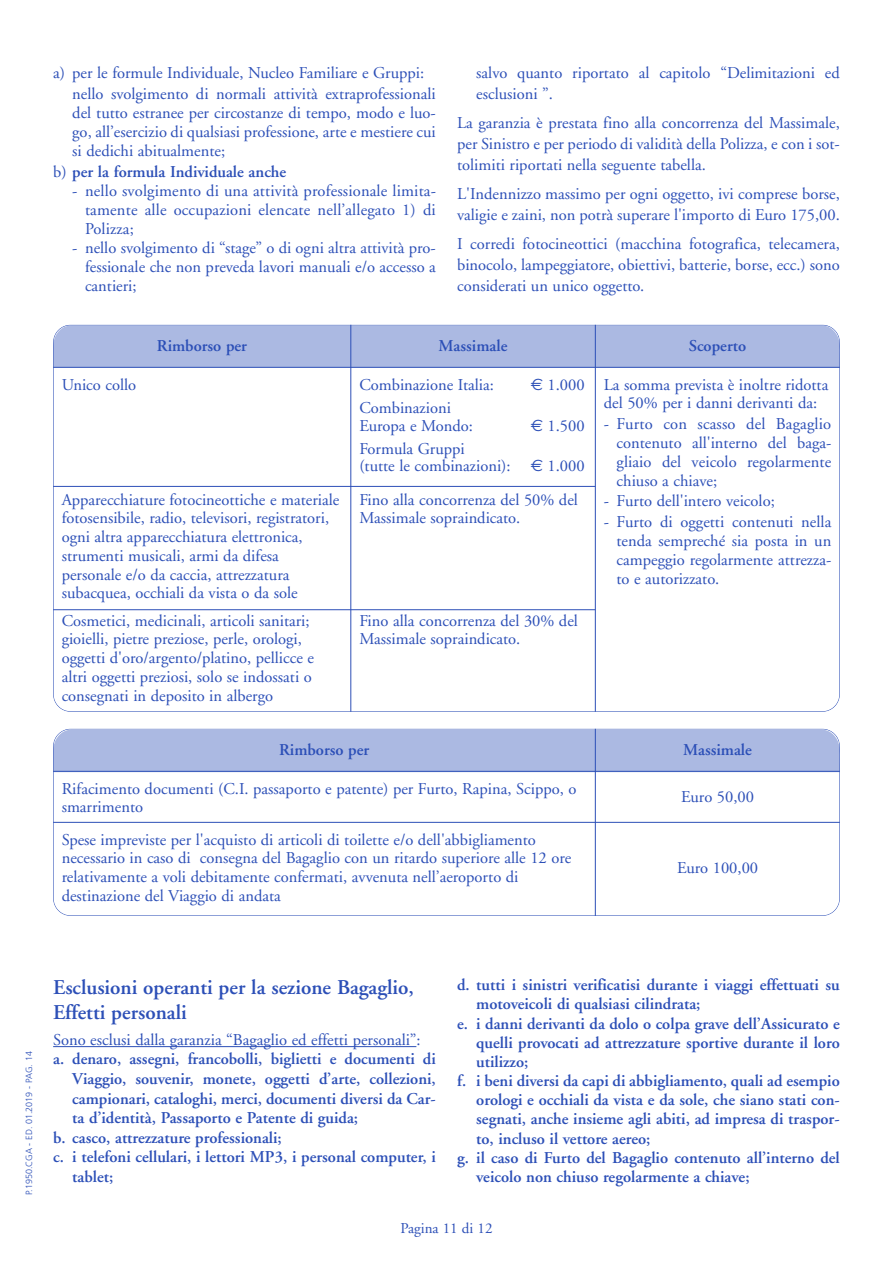
<style>
.page{position:relative;width:893px;height:1263px;background:#fff}
.page>*{position:absolute;margin:0;border:0;box-sizing:border-box;transform-origin:0 0}
.t1{font:600 21px/24.9px "Adobe Garamond";color:#2c4fb7}
.t2{font:16.5px/18.8px "Adobe Garamond";color:#2c4fb7}
.t3{font:600 16.5px "Adobe Garamond";color:#2c4fb7}
.t4{font:15px "Adobe Garamond";color:#2c4fb7}
.t5{font:300 9px "Frutiger";color:#2c4fb7}
.s1{font-weight:400}
.s2{font-family:"Euro Sans"}
</style>
<div class="page">
<div style="left:53px;top:730px;width:787px;height:41px;background:#abb9e2"></div>
<div style="left:53px;top:325px;width:787px;height:42px;background:#abb9e2"></div>
<hr style="left:53px;top:1046px;width:363px;height:1px;background:#2c4fb7">
<hr style="left:53px;top:367px;width:787px;height:1px;background:#2c4fb7">
<hr style="left:53px;top:486px;width:542px;height:1px;background:#2c4fb7">
<hr style="left:53px;top:609px;width:542px;height:1px;background:#2c4fb7">
<hr style="left:351px;top:325px;width:1px;height:387px;background:#2c4fb7">
<hr style="left:595px;top:325px;width:1px;height:387px;background:#2c4fb7">
<div style="left:53px;top:729px;width:787px;height:187px;border:1px solid #2c4fb7;border-radius:17px"></div>
<hr style="left:53px;top:771px;width:787px;height:1px;background:#2c4fb7">
<hr style="left:53px;top:822px;width:787px;height:1px;background:#2c4fb7">
<hr style="left:595px;top:729px;width:1px;height:187px;background:#2c4fb7">
<p class="t2" style="left:72px;top:63px;width:365px;line-height:21.1px;text-indent:-19px">a) per le formule Individuale, Nucleo Familiare e Gruppi: nello svolgimento di normali attività extraprofessionali</p>
<p class="t2" style="left:72px;top:104px;width:365px;text-align:justify">del tutto estranee per circostanze di tempo, modo e luo&shy;go, all’esercizio di qualsiasi professione, arte e mestiere cui si dedichi abitualmente;</p>
<p class="t3" style="left:53px;top:165px;width:235px"><span class="s1">b)</span> per la formula Individuale anche</p>
<p class="t2" style="left:85px;top:182px;width:352px;text-align:justify;text-indent:-13px">- nello svolgimento di una attività professionale limita&shy;tamente alle occupazioni elencate nell’allegato 1) di Polizza;</p>
<p class="t2" style="left:85px;top:239px;width:352px;text-align:justify;text-indent:-13px">- nello svolgimento di “stage” o di ogni altra attività pro&shy;fessionale che non preveda lavori manuali e/o accesso a cantieri;</p>
<p class="t2" style="left:476px;top:63px;width:365px;line-height:20.9px">salvo quanto riportato al capitolo “Delimitazioni ed esclusioni ”.</p>
<p class="t2" style="left:457px;top:114px;width:384px;line-height:20.9px;text-align:justify">La garanzia è prestata fino alla concorrenza del Massimale, per Sinistro e per periodo di validità della Polizza, e con i sot&shy;tolimiti riportati nella seguente tabella.</p>
<p class="t2" style="left:457px;top:185px;width:384px;line-height:20.9px">L'Indennizzo massimo per ogni oggetto, ivi comprese borse, valigie e zaini, non potrà superare l'importo di Euro 175,00.</p>
<p class="t2" style="left:457px;top:235px;width:384px;line-height:20.9px;text-align:justify">I corredi fotocineottici (macchina fotografica, telecamera, binocolo, lampeggiatore, obiettivi, batterie, borse, ecc.) sono considerati un unico oggetto.</p>
<p class="t3" style="left:157px;top:339px;width:92px">Rimborso per</p>
<p class="t3" style="left:439px;top:339px;width:70px">Massimale</p>
<p class="t3" style="left:689px;top:339px;width:59px">Scoperto</p>
<p class="t2" style="left:62px;top:376px;width:76px">Unico collo</p>
<p class="t2" style="left:359px;top:376px;width:136px">Combinazione Italia:</p>
<p class="t2" style="left:531px;top:376px;width:56px"><span class="s2">€</span> 1.000</p>
<p class="t2" style="left:359px;top:401px;width:115px;line-height:17.2px">Combinazioni<br>Europa e Mondo:</p>
<p class="t2" style="left:531px;top:417px;width:56px"><span class="s2">€</span> 1.500</p>
<p class="t2" style="left:359px;top:442px;width:227px;line-height:17.2px">Formula Gruppi<br>(tutte le combinazioni): <span class="s2">€</span> 1.000</p>
<p class="t2" style="left:62px;top:491px;width:279px">Apparecchiature fotocineottiche e materiale fotosensibile, radio, televisori, registratori, ogni altra apparecchiatura elettronica, strumenti musicali, armi da difesa personale e/o da caccia, attrezzatura subacquea, occhiali da vista o da sole</p>
<p class="t2" style="left:359px;top:491px;width:220px">Fino alla concorrenza del 50% del<br>Massimale sopraindicato.</p>
<p class="t2" style="left:62px;top:612px;width:254px">Cosmetici, medicinali, articoli sanitari; gioielli, pietre preziose, perle, orologi, oggetti d'oro/argento/platino, pellicce e altri oggetti preziosi, solo se indossati o consegnati in deposito in albergo</p>
<p class="t2" style="left:359px;top:612px;width:220px">Fino alla concorrenza del 30% del<br>Massimale sopraindicato.</p>
<p class="t2" style="left:604px;top:376px;width:226px">La somma prevista è inoltre ridotta del 50% per i danni derivanti da:</p>
<p class="t2" style="left:617px;top:416px;width:216px;text-align:justify;text-indent:-13px">- Furto con scasso del Bagaglio contenuto all'interno del baga&shy;gliaio del veicolo regolarmente chiuso a chiave;</p>
<p class="t2" style="left:604px;top:493px;width:172px">- Furto dell'intero veicolo;</p>
<p class="t2" style="left:617px;top:514px;width:216px;text-align:justify;text-indent:-13px">- Furto di oggetti contenuti nella tenda sempreché sia posta in un campeggio regolarmente attrezza&shy;to e autorizzato.</p>
<p class="t3" style="left:279px;top:743px;width:92px">Rimborso per</p>
<p class="t3" style="left:683px;top:743px;width:70px">Massimale</p>
<p class="t2" style="left:62px;top:780px;width:516px">Rifacimento documenti (C.I. passaporto e patente) per Furto, Rapina, Scippo, o smarrimento</p>
<p class="t2" style="left:62px;top:831px;width:511px">Spese impreviste per l'acquisto di articoli di toilette e/o dell'abbigliamento necessario in caso di consegna del Bagaglio con un ritardo superiore alle 12 ore relativamente a voli debitamente confermati, avvenuta nell’aeroporto di destinazione del Viaggio di andata</p>
<p class="t2" style="left:681px;top:788px;width:74px">Euro 50,00</p>
<p class="t2" style="left:677px;top:859px;width:83px">Euro 100,00</p>
<p class="t5" style="left:26px;top:1195px;width:145px;rotate:-90deg">P.1950.CGA - ED. 01.2019 - PAG. 14</p>
<p class="t1" style="left:53px;top:977px;width:362px">Esclusioni operanti per la sezione Bagaglio,<br>Effetti personali</p>
<p class="t2" style="left:53px;top:1032px;width:369px">Sono esclusi dalla garanzia “Bagaglio ed effetti personali”:</p>
<p class="t3" style="left:53px;top:1052px;width:384px">a. denaro, assegni, francobolli, biglietti e documenti di</p>
<p class="t3" style="left:72px;top:1072px;width:365px">Viaggio, souvenir, monete, oggetti d’arte, collezioni,</p>
<p class="t3" style="left:72px;top:1092px;width:365px">campionari, cataloghi, merci, documenti diversi da Car-</p>
<p class="t3" style="left:72px;top:1111px;width:287px">ta d’identità, Passaporto e Patente di guida;</p>
<p class="t3" style="left:53px;top:1131px;width:230px">b. casco, attrezzature professionali;</p>
<p class="t3" style="left:53px;top:1150px;width:384px">c. i telefoni cellulari, i lettori MP3, i personal computer, i</p>
<p class="t3" style="left:72px;top:1170px;width:43px">tablet;</p>
<p class="t3" style="left:457px;top:978px;width:384px">d. tutti i sinistri verificatisi durante i viaggi effettuati su</p>
<p class="t3" style="left:476px;top:997px;width:226px">motoveicoli di qualsiasi cilindrata;</p>
<p class="t3" style="left:457px;top:1017px;width:384px">e. i danni derivanti da dolo o colpa grave dell’Assicurato e</p>
<p class="t3" style="left:476px;top:1036px;width:365px">quelli provocati ad attrezzature sportive durante il loro</p>
<p class="t3" style="left:476px;top:1055px;width:54px">utilizzo;</p>
<p class="t3" style="left:457px;top:1074px;width:384px">f. i beni diversi da capi di abbigliamento, quali ad esempio</p>
<p class="t3" style="left:476px;top:1093px;width:365px">orologi e occhiali da vista e da sole, che siano stati con-</p>
<p class="t3" style="left:476px;top:1113px;width:365px">segnati, anche insieme agli abiti, ad impresa di traspor-</p>
<p class="t3" style="left:476px;top:1132px;width:176px">to, incluso il vettore aereo;</p>
<p class="t3" style="left:457px;top:1151px;width:384px">g. il caso di Furto del Bagaglio contenuto all’interno del</p>
<p class="t3" style="left:476px;top:1170px;width:275px">veicolo non chiuso regolarmente a chiave;</p>
<p class="t4" style="left:400px;top:1222px;width:94px">Pagina 11 di 12</p>
</div>
